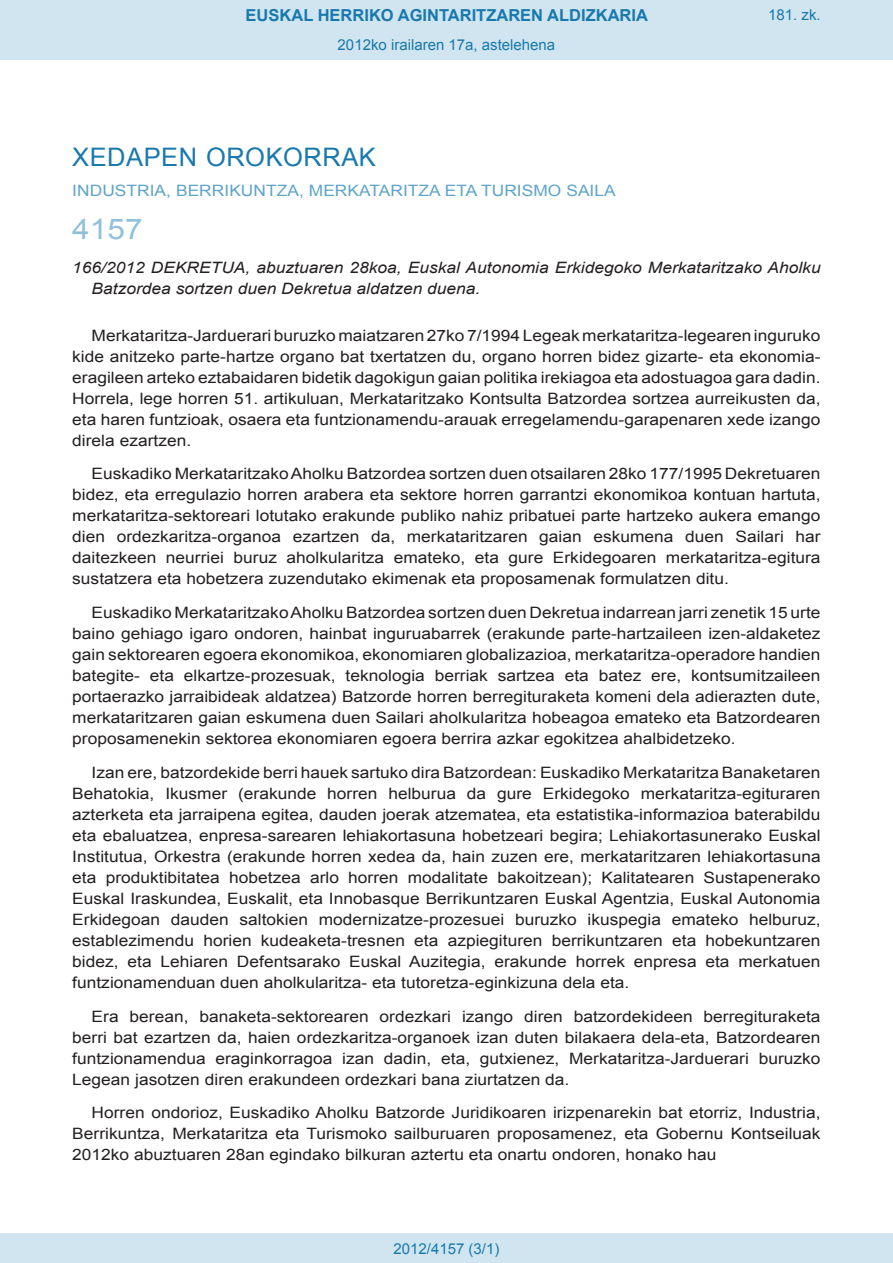
<style>
.page{position:relative;width:893px;height:1263px;background:#fff}
.page>*{position:absolute;margin:0;border:0;box-sizing:border-box;transform-origin:0 0}
.BOPVOrden{font:28.5px "Arial";color:#90c0db;scale:1.11 1}
.BOPVSeccion{font:25.5px "Arial";letter-spacing:.02em;color:#1879ad}
.t1{font:700 16.5px "Arial";color:#1879ad}
.BOPVDetalle{font:15.6px/21px "Arial";color:#231f20;text-align:justify;scale:1.11 1}
.BOPVTitulo{font:italic 15.6px/21px "Arial";color:#231f20;scale:1.11 1}
.BOPVOrganismo{font:15.6px "Arial";letter-spacing:.005em;color:#5ea4ca;scale:1.11 1}
.Paginacion_Centro{font:15px "Arial";color:#1879ad}
</style>
<div class="page">
<div style="left:0;top:0;width:893px;height:60px;background:#d0e5f0"></div>
<div style="left:0;top:1233px;width:893px;height:30px;background:#d0e5f0"></div>
<p class="t1" style="left:246px;top:4px;width:404px">EUSKAL HERRIKO AGINTARITZAREN ALDIZKARIA</p>
<p class="Paginacion_Centro" style="left:338px;top:35px;width:219px">2012ko irailaren 17a, astelehena</p>
<p class="Paginacion_Centro" style="left:768px;top:5px;width:54px">181. zk.</p>
<p class="BOPVSeccion" style="left:72px;top:141px;width:305px">XEDAPEN OROKORRAK</p>
<p class="BOPVOrganismo" style="left:72px;top:181px;width:491px">INDUSTRIA, BERRIKUNTZA, MERKATARITZA ETA TURISMO SAILA</p>
<p class="BOPVOrden" style="left:72px;top:211px;width:65px">4157</p>
<p class="BOPVTitulo" style="left:92px;top:257px;width:658px;text-indent:-19px">166/2012 DEKRETUA, abuztuaren 28koa, Euskal Autonomia Erkidegoko Merkataritzako Aholku<br>Batzordea sortzen duen Dekretua aldatzen duena.</p>
<p class="BOPVDetalle" style="left:72px;top:325px;width:676px;text-indent:19px">Merkataritza-Jarduerari buruzko maiatzaren 27ko 7/1994 Legeak merkataritza-legearen inguruko kide anitzeko parte-hartze organo bat txertatzen du, organo horren bidez gizarte- eta ekonomia&shy;eragileen arteko eztabaidaren bidetik dagokigun gaian politika irekiagoa eta adostuagoa gara dadin.<br>Horrela, lege horren 51. artikuluan, Merkataritzako Kontsulta Batzordea sortzea aurreikusten da, eta haren funtzioak, osaera eta funtzionamendu-arauak erregelamendu-garapenaren xede izango direla ezartzen.</p>
<p class="BOPVDetalle" style="left:72px;top:463px;width:676px;text-indent:19px">Euskadiko Merkataritzako Aholku Batzordea sortzen duen otsailaren 28ko 177/1995 Dekretuaren bidez, eta erregulazio horren arabera eta sektore horren garrantzi ekonomikoa kontuan hartuta, merkataritza-sektoreari lotutako erakunde publiko nahiz pribatuei parte hartzeko aukera emango dien ordezkaritza-organoa ezartzen da, merkataritzaren gaian eskumena duen Sailari har daitezkeen neurriei buruz aholkularitza emateko, eta gure Erkidegoaren merkataritza-egitura sustatzera eta hobetzera zuzendutako ekimenak eta proposamenak formulatzen ditu.</p>
<p class="BOPVDetalle" style="left:72px;top:602px;width:676px;text-indent:19px">Euskadiko Merkataritzako Aholku Batzordea sortzen duen Dekretua indarrean jarri zenetik 15 urte baino gehiago igaro ondoren, hainbat inguruabarrek (erakunde parte-hartzaileen izen-aldaketez gain sektorearen egoera ekonomikoa, ekonomiaren globalizazioa, merkataritza-operadore handien bategite- eta elkartze-prozesuak, teknologia berriak sartzea eta batez ere, kontsumitzaileen portaerazko jarraibideak aldatzea) Batzorde horren berregituraketa komeni dela adierazten dute, merkataritzaren gaian eskumena duen Sailari aholkularitza hobeagoa emateko eta Batzordearen proposamenekin sektorea ekonomiaren egoera berrira azkar egokitzea ahalbidetzeko.</p>
<p class="BOPVDetalle" style="left:72px;top:762px;width:676px;text-indent:19px">Izan ere, batzordekide berri hauek sartuko dira Batzordean: Euskadiko Merkataritza Banaketaren Behatokia, Ikusmer (erakunde horren helburua da gure Erkidegoko merkataritza-egituraren azterketa eta jarraipena egitea, dauden joerak atzematea, eta estatistika-informazioa baterabildu eta ebaluatzea, enpresa-sarearen lehiakortasuna hobetzeari begira; Lehiakortasunerako Euskal Institutua, Orkestra (erakunde horren xedea da, hain zuzen ere, merkataritzaren lehiakortasuna eta produktibitatea hobetzea arlo horren modalitate bakoitzean); Kalitatearen Sustapenerako Euskal Iraskundea, Euskalit, eta Innobasque Berrikuntzaren Euskal Agentzia, Euskal Autonomia Erkidegoan dauden saltokien modernizatze-prozesuei buruzko ikuspegia emateko helburuz, establezimendu horien kudeaketa-tresnen eta azpiegituren berrikuntzaren eta hobekuntzaren bidez, eta Lehiaren Defentsarako Euskal Auzitegia, erakunde horrek enpresa eta merkatuen funtzionamenduan duen aholkularitza- eta tutoretza-eginkizuna dela eta.</p>
<p class="BOPVDetalle" style="left:72px;top:1006px;width:676px;text-indent:19px">Era berean, banaketa-sektorearen ordezkari izango diren batzordekideen berregituraketa berri bat ezartzen da, haien ordezkaritza-organoek izan duten bilakaera dela-eta, Batzordearen funtzionamendua eraginkorragoa izan dadin, eta, gutxienez, Merkataritza-Jarduerari buruzko Legean jasotzen diren erakundeen ordezkari bana ziurtatzen da.</p>
<p class="BOPVDetalle" style="left:72px;top:1102px;width:676px;text-indent:19px">Horren ondorioz, Euskadiko Aholku Batzorde Juridikoaren irizpenarekin bat etorriz, Industria, Berrikuntza, Merkataritza eta Turismoko sailburuaren proposamenez, eta Gobernu Kontseiluak 2012ko abuztuaren 28an egindako bilkuran aztertu eta onartu ondoren, honako hau</p>
<p class="Paginacion_Centro" style="left:393px;top:1238px;width:107px">2012/4157 (3/1)</p>
</div>
